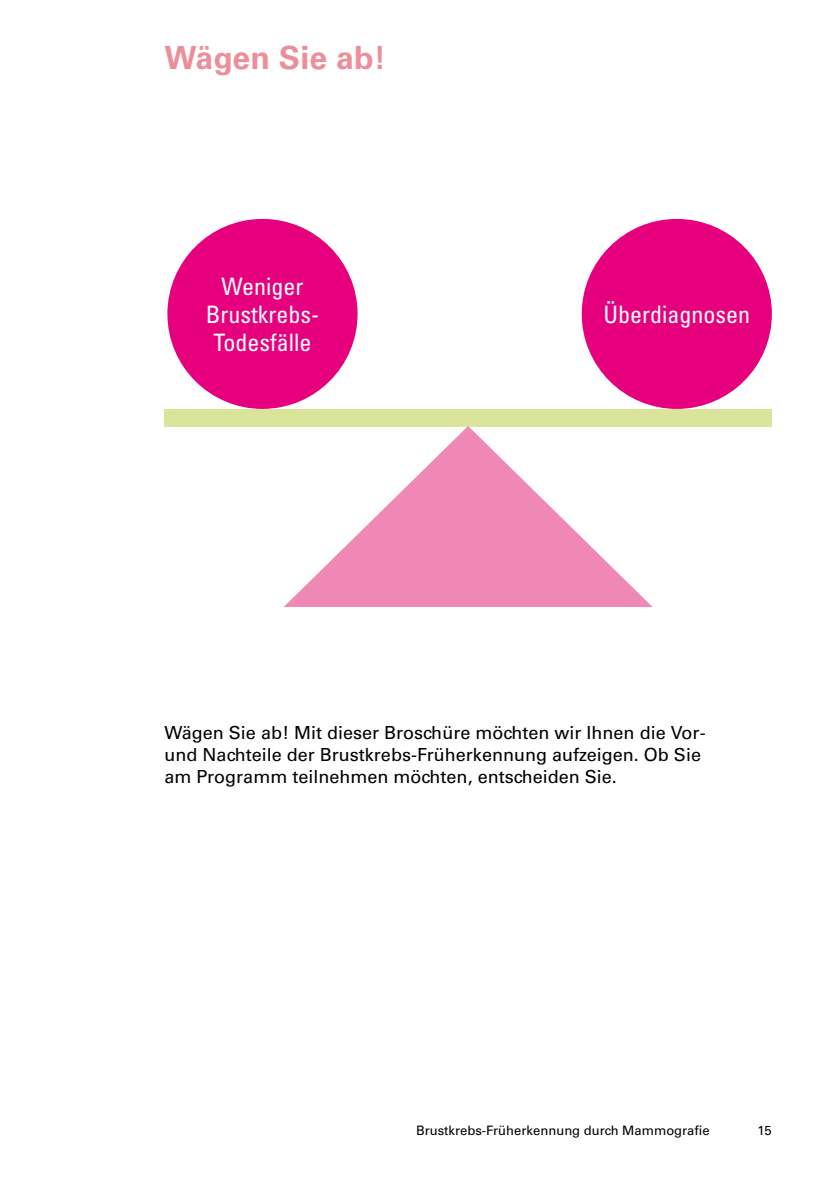
<style>
.page{position:relative;width:840px;height:1191px;background:#fff}
.page>*{position:absolute;margin:0;border:0;box-sizing:border-box;transform-origin:0 0}
.t1{font:700 32px "Univers LT Std";letter-spacing:.005em;color:#ed8e9b}
.t2{font:condensed 24px/28px "Univers LT Std";color:#fff;text-align:center}
.t3{font:18px/22px "Univers LT Std";color:#000}
.t4{font:13px "Univers LT Std";color:#000}
</style>
<div class="page">
<div style="left:167px;top:219px;width:190px;height:190px;background:#e6007d;border-radius:50%"></div>
<div style="left:581px;top:219px;width:190px;height:190px;background:#e6007d;border-radius:50%"></div>
<div style="left:164px;top:409px;width:607px;height:17px;background:#dae49b"></div>
<svg style="left:283px;top:426px;width:369px;height:181px"></svg>
<h1 class="t1" style="left:164px;top:39px;width:223px">Wägen Sie ab!</h1>
<h2 class="t2" style="left:206px;top:272px;width:115px">Weniger<br>Brustkrebs-<br>Todesfälle</h2>
<h2 class="t2" style="left:603px;top:300px;width:148px">Überdiagnosen</h2>
<p class="t3" style="left:164px;top:721px;width:542px">Wägen Sie ab! Mit dieser Broschüre möchten wir Ihnen die Vor&shy;und Nachteile der Brustkrebs-Früherkennung aufzeigen. Ob Sie am Programm teilnehmen möchten, entscheiden Sie.</p>
<p class="t4" style="left:416px;top:1123px;width:295px">Brustkrebs-Früherkennung durch Mammografie</p>
<p class="t4" style="left:757px;top:1122px;width:16px">15</p>
</div>
